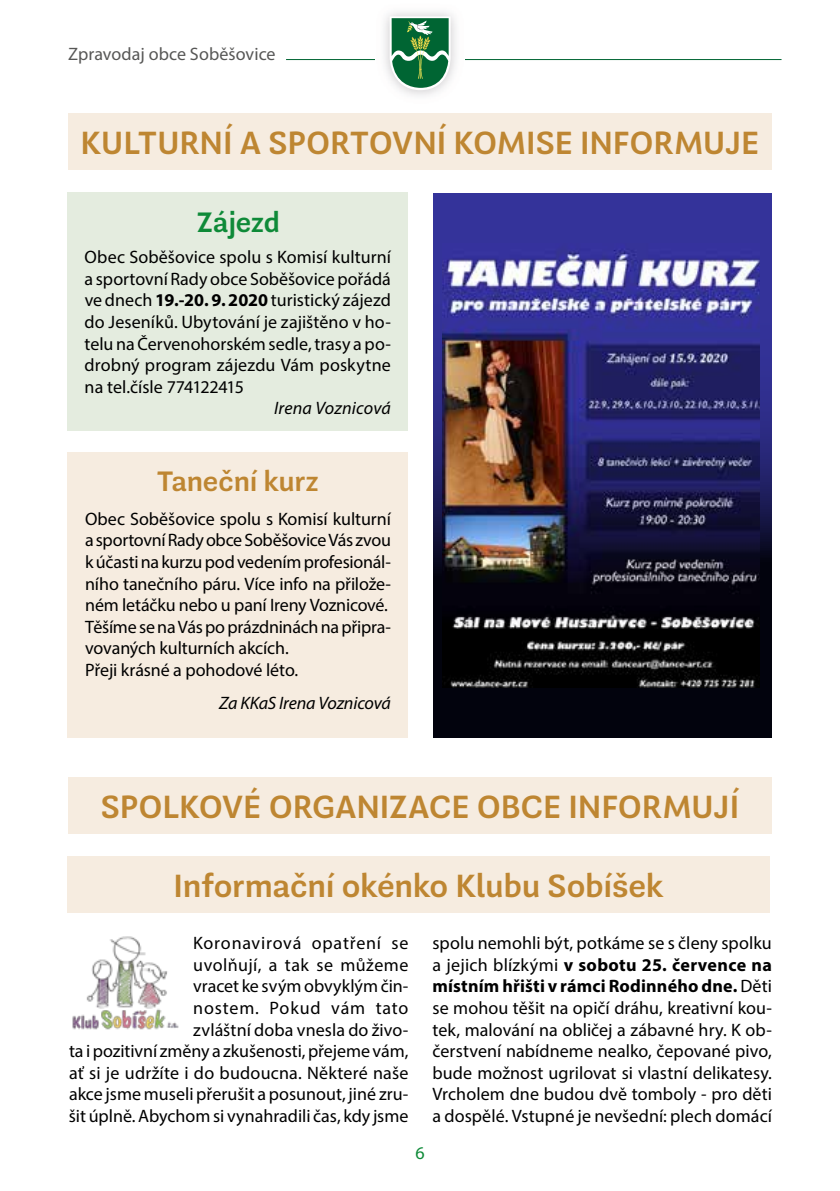
<style>
.page{position:relative;width:840px;height:1191px;background:#fff}
.page>*{position:absolute;margin:0;border:0;box-sizing:border-box;transform-origin:0 0}
.t1{font:32px "Guanabara Sans Regular 5";letter-spacing:-.015em;color:#be8632}
.t2{font:28px "Guanabara Sans Regular 5";letter-spacing:-.02em;color:#be8632}
.t3{font:28px "Guanabara Sans Regular 5";letter-spacing:-.025em;color:#0e8a38}
.t4{font:18px/21.6px "Myriad Pro";color:#000;text-align:justify}
.t5{font:italic 18px "Myriad Pro";letter-spacing:-.005em;color:#000}
.t6{font:18px "Myriad Pro";letter-spacing:.005em;color:#575756}
.t7{font:18px "Myriad Pro";color:#0e8a38}
.s1{font-weight:700}
</style>
<div class="page">
<hr style="left:286px;top:59px;width:495px;height:1px;background:#006533">
<img style="left:375px;top:12px;width:89px;height:84px">
<svg style="left:389px;top:16px;width:62px;height:74px"></svg>
<div style="left:68px;top:113px;width:703px;height:57px;background:#f6ece0"></div>
<div style="left:68px;top:777px;width:703px;height:57px;background:#f6ece0"></div>
<div style="left:68px;top:193px;width:340px;height:238px;background:#e4ecdf"></div>
<div style="left:68px;top:452px;width:340px;height:285px;background:#f6ece0"></div>
<img style="left:441px;top:243px;width:319px;height:445px">
<svg style="left:433px;top:243px;width:8px;height:445px;background:#1d1d5a"></svg>
<svg style="left:760px;top:243px;width:11px;height:445px;background:#1d1d5b"></svg>
<div style="left:433px;top:688px;width:338px;height:49px;background:#02030d"></div>
<div style="left:433px;top:193px;width:338px;height:50px;background:#34339a"></div>
<div style="left:68px;top:856px;width:701px;height:57px;background:#f6ece0"></div>
<img style="left:72px;top:936px;width:107px;height:93px">
<p class="t6" style="left:68px;top:43px;width:209px">Zpravodaj obce Soběšovice</p>
<h1 class="t1" style="left:80px;top:121px;width:680px">KULTURNÍ A SPORTOVNÍ KOMISE INFORMUJE</h1>
<h2 class="t3" style="left:196px;top:203px;width:85px">Zájezd</h2>
<p class="t4" style="left:85px;top:246px;width:308px">Obec Soběšovice spolu s Komisí kulturní a sportovní Rady obce Soběšovice pořádá ve dnech <span class="s1">19.-20. 9. 2020</span> turistický zájezd do Jeseníků. Ubytování je zajištěno v ho&shy;telu na Červenohorském sedle,trasy a po&shy;drobný program zájezdu Vám poskytne na tel.čísle 774122415</p>
<p class="t5" style="left:274px;top:397px;width:118px">Irena Voznicová</p>
<h2 class="t2" style="left:156px;top:463px;width:164px">Taneční kurz</h2>
<p class="t4" style="left:85px;top:507px;width:307px;text-align:left">Obec Soběšovice spolu s Komisí kulturní a sportovníRadyobceSoběšoviceVás zvou k účastina kurzupodvedenímprofesionál&shy;ního tanečního páru. Více info na přilože&shy;ném letáčku nebo u paní Ireny Voznicové.<br>TěšímesenaVáspoprázdnináchnapřipra&shy;vovaných kulturních akcích.<br>Přeji krásné a pohodové léto.</p>
<p class="t5" style="left:219px;top:692px;width:173px">Za KKaS Irena Voznicová</p>
<h1 class="t1" style="left:100px;top:785px;width:640px">SPOLKOVÉ ORGANIZACE OBCE INFORMUJÍ</h1>
<h1 class="t1" style="left:173px;top:864px;width:492px">Informační okénko Klubu Sobíšek</h1>
<p class="t4" style="left:69px;top:932px;width:341px;text-align:right">Koronavirová opatření se<br>uvolňují, a tak se můžeme<br>vracet ke svým obvyklým čin-<br>nostem. Pokud vám tato<br>zvláštní doba vnesla do živo-<br>ta i pozitivní změny a zkušenosti,přejeme vám, ať si je udržíte i do budoucna. Některé naše akce jsme museli přerušit a posunout, jiné zru&shy;šit úplně.Abychom si vynahradili čas, kdy jsme</p>
<p class="t4" style="left:432px;top:932px;width:341px">spolu nemohli být, potkáme se s členy spolku a jejich blízkými <span class="s1">v sobotu 25. července na místním hřišti v rámci Rodinného dne.</span> Děti se mohou těšit na opičí dráhu, kreativní kou&shy;tek, malování na obličej a zábavné hry. K ob&shy;čerstvení nabídneme nealko, čepované pivo, bude možnost ugrilovat si vlastní delikatesy.<br>Vrcholem dne budou dvě tomboly - pro děti a dospělé. Vstupné je nevšední: plech domácí</p>
<p class="t7" style="left:415px;top:1141px;width:11px">6</p>
</div>
